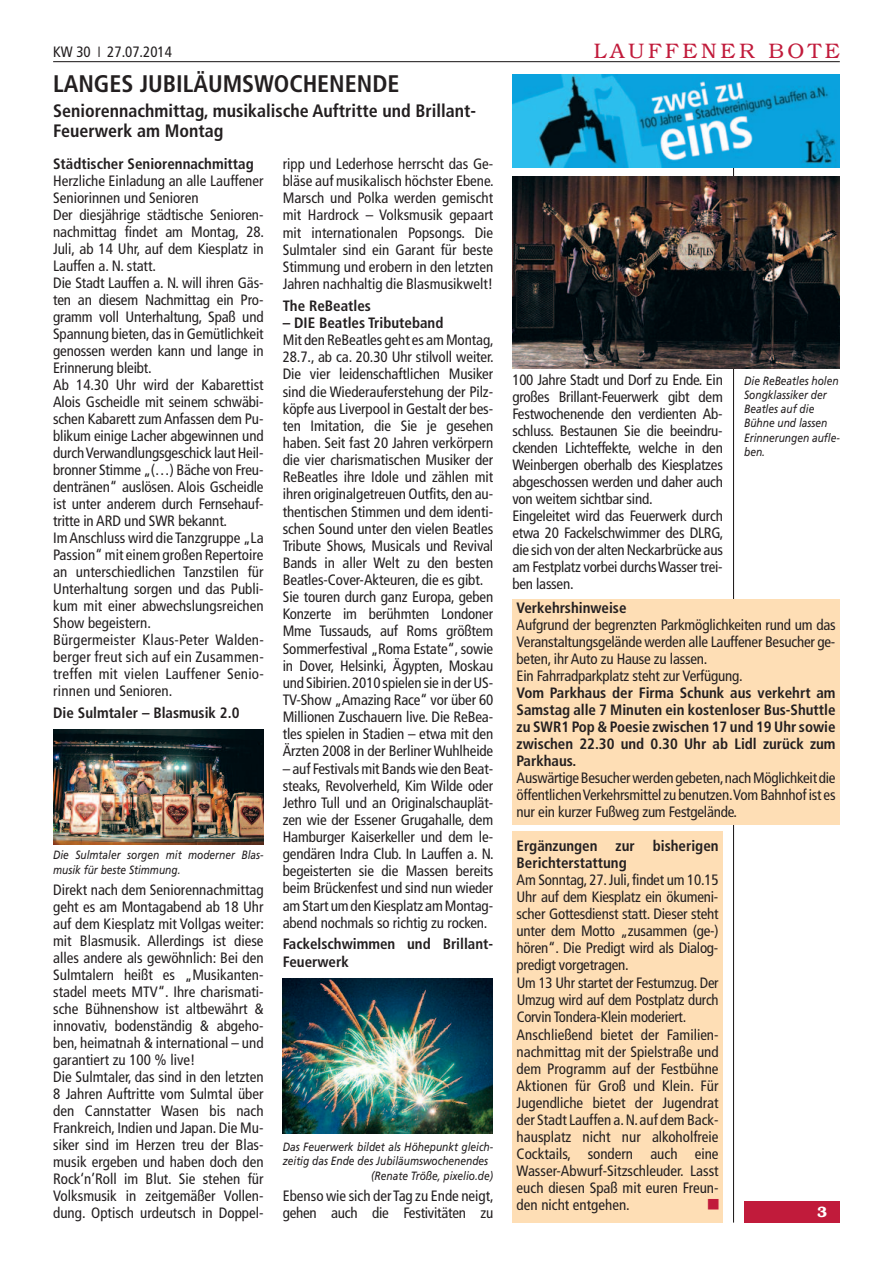
<style>
.page{position:relative;width:893px;height:1263px;background:#fff}
.page>*{position:absolute;margin:0;border:0;box-sizing:border-box;transform-origin:0 0}
.t1{font:700 condensed 24px "Frutiger LT";color:#231f20}
.t2{font:300 21px "Bookman LT";letter-spacing:.175em;color:#c11b3b}
.t3{font:700 condensed 18px/20.2px "Frutiger LT";color:#231f20}
.t4{font:condensed 15px/17px "Frutiger LT";letter-spacing:-.005em;color:#231f20}
.t5{font:700 condensed 15px/17px "Frutiger LT";color:#231f20}
.t6{font:600 15px "Bookman LT";color:#fff}
.t7{font:italic 12px/14.2px "Frutiger LT";color:#231f20;scale:.85 1}
</style>
<div class="page">
<hr style="left:733px;top:74px;width:1px;height:1148px;background:#231f20">
<hr style="left:53px;top:61px;width:787px;height:1px;background:#231f20">
<div style="left:744px;top:1201px;width:96px;height:21px;background:#c11b3b"></div>
<img style="left:283px;top:979px;width:210px;height:154px">
<img style="left:53px;top:729px;width:210px;height:115px">
<div style="left:512px;top:831px;width:211px;height:391px;background:#fedeb5"></div>
<img style="left:512px;top:177px;width:328px;height:191px">
<div style="left:512px;top:599px;width:328px;height:225px;background:#fedeb5"></div>
<img style="left:512px;top:74px;width:328px;height:94px">
<p class="t4" style="left:53px;top:44px;width:120px">KW 30 ❘ 27.07.2014</p>
<h2 class="t2" style="left:594px;top:38px;width:247px">LAUFFENER BOTE</h2>
<h1 class="t1" style="left:53px;top:74px;width:348px">LANGES JUBILÄUMSWOCHENENDE</h1>
<p class="t3" style="left:53px;top:102px;width:424px">Seniorennachmittag, musikalische Auftritte und Brillant-<br>Feuerwerk am Montag</p>
<p class="t5" style="left:53px;top:157px;width:202px">Städtischer Seniorennachmittag</p>
<p class="t4" style="left:53px;top:174px;width:213px">Herzliche Einladung an alle Lauffener Seniorinnen und Senioren<br>Der diesjährige städtische Senioren&shy;nachmittag findet am Montag, 28.<br>Juli, ab 14 Uhr, auf dem Kiesplatz in Lauffen a. N. statt.<br>Die Stadt Lauffen a. N. will ihren Gäs&shy;ten an diesem Nachmittag ein Pro&shy;gramm voll Unterhaltung, Spaß und Spannung bieten, das in Gemütlichkeit genossen werden kann und lange in Erinnerung bleibt.<br>Ab 14.30 Uhr wird der Kabarettist Alois Gscheidle mit seinem schwäbi&shy;schen Kabarett zumAnfassen dem Pu&shy;blikum einige Lacher abgewinnen und durchVerwandlungsgeschick laut Heil&shy;bronner Stimme „(…) Bäche von Freu&shy;dentränen“ auslösen. Alois Gscheidle ist unter anderem durch Fernsehauf&shy;tritte in ARD und SWR bekannt.<br>ImAnschluss wird die Tanzgruppe „La Passion“ mit einem großen Repertoire an unterschiedlichen Tanzstilen für Unterhaltung sorgen und das Publi&shy;kum mit einer abwechslungsreichen Show begeistern.<br>Bürgermeister Klaus-Peter Walden&shy;berger freut sich auf ein Zusammen&shy;treffen mit vielen Lauffener Senio&shy;rinnen und Senioren.</p>
<p class="t5" style="left:53px;top:705px;width:188px">Die Sulmtaler – Blasmusik 2.0</p>
<p class="t7" style="left:53px;top:849px;width:249px">Die Sulmtaler sorgen mit moderner Blas&shy;musik für beste Stimmung.</p>
<p class="t4" style="left:53px;top:882px;width:213px">Direkt nach dem Seniorennachmittag geht es am Montagabend ab 18 Uhr auf dem Kiesplatz mit Vollgas weiter: mit Blasmusik. Allerdings ist diese alles andere als gewöhnlich: Bei den Sulmtalern heißt es „Musikanten&shy;stadel meets MTV“. Ihre charismati&shy;sche Bühnenshow ist altbewährt &amp; innovativ, bodenständig &amp; abgeho&shy;ben, heimatnah &amp; international – und garantiert zu 100 % live!<br>Die Sulmtaler, das sind in den letzten 8 Jahren Auftritte vom Sulmtal über den Cannstatter Wasen bis nach Frankreich, Indien und Japan. Die Mu&shy;siker sind im Herzen treu der Blas&shy;musik ergeben und haben doch den Rock‘n’Roll im Blut. Sie stehen für Volksmusik in zeitgemäßer Vollen&shy;dung. Optisch urdeutsch in Doppel-</p>
<p class="t4" style="left:283px;top:156px;width:213px;text-align:justify">ripp und Lederhose herrscht das Ge&shy;bläse auf musikalisch höchster Ebene.<br>Marsch und Polka werden gemischt mit Hardrock – Volksmusik gepaart mit internationalen Popsongs. Die Sulmtaler sind ein Garant für beste Stimmung und erobern in den letzten Jahren nachhaltig die Blasmusikwelt!</p>
<p class="t5" style="left:283px;top:298px;width:90px">The ReBeatles</p>
<p class="t5" style="left:283px;top:316px;width:162px">– DIE Beatles Tributeband</p>
<p class="t4" style="left:283px;top:333px;width:213px">Mit den ReBeatles geht es amMontag, 28.7., ab ca. 20.30 Uhr stilvoll weiter.<br>Die vier leidenschaftlichen Musiker sind die Wiederauferstehung der Pilz&shy;köpfe aus Liverpool in Gestalt der bes&shy;ten Imitation, die Sie je gesehen haben. Seit fast 20 Jahren verkörpern die vier charismatischen Musiker der ReBeatles ihre Idole und zählen mit ihren originalgetreuen Outfits, den au&shy;thentischen Stimmen und dem identi&shy;schen Sound unter den vielen Beatles Tribute Shows, Musicals und Revival Bands in aller Welt zu den besten Beatles-Cover-Akteuren, die es gibt.<br>Sie touren durch ganz Europa, geben Konzerte im berühmten Londoner Mme Tussauds, auf Roms größtem Sommerfestival „Roma Estate“, sowie in Dover, Helsinki, Ägypten, Moskau und Sibirien.2010 spielen sie in derUS-TV-Show „Amazing Race“ vor über 60<br>Millionen Zuschauern live. Die ReBea&shy;tles spielen in Stadien – etwa mit den Ärzten 2008 in der Berliner Wuhlheide</p>
<p class="t4" style="left:283px;top:761px;width:213px;text-align:justify">– auf Festivals mit Bands wie den Beat&shy;steaks, Revolverheld, Kim Wilde oder Jethro Tull und an Originalschauplät&shy;zen wie der Essener Grugahalle, dem Hamburger Kaiserkeller und dem le&shy;gendären Indra Club. In Lauffen a. N. begeisterten sie die Massen bereits beim Brückenfest und sind nun wieder amStart umden Kiesplatz amMontag&shy;abend nochmals so richtig zu rocken.</p>
<p class="t5" style="left:283px;top:937px;width:212px;line-height:17.4px">Fackelschwimmen und Brillant-<br>Feuerwerk</p>
<p class="t7" style="left:283px;top:1140px;width:249px">Das Feuerwerk bildet als Höhepunkt gleich-</p>
<p class="t7" style="left:283px;top:1155px;width:243px">zeitig das Ende des Jubiläumswochenendes</p>
<p class="t7" style="left:371px;top:1169px;width:145px">(Renate Tröße, pixelio.de)</p>
<p class="t4" style="left:283px;top:1188px;width:213px">Ebenso wie sich derTag zu Ende neigt, gehen auch die Festivitäten zu</p>
<p class="t4" style="left:512px;top:373px;width:213px">100 Jahre Stadt und Dorf zu Ende. Ein großes Brillant-Feuerwerk gibt dem Festwochenende den verdienten Ab&shy;schluss. Bestaunen Sie die beeindru&shy;ckenden Lichteffekte, welche in den Weinbergen oberhalb des Kiesplatzes abgeschossen werden und daher auch von weitem sichtbar sind.<br>Eingeleitet wird das Feuerwerk durch etwa 20 Fackelschwimmer des DLRG, die sich von der altenNeckarbrücke aus am Festplatz vorbei durchsWasser trei&shy;ben lassen.</p>
<p class="t7" style="left:744px;top:374px;width:114px">Die ReBeatles holen<br>Songklassiker der<br>Beatles auf die<br>Bühne und lassen<br>Erinnerungen aufle&shy;ben.</p>
<p class="t5" style="left:517px;top:600px;width:111px">Verkehrshinweise</p>
<p class="t4" style="left:517px;top:617px;width:320px">Aufgrund der begrenzten Parkmöglichkeiten rund um das Veranstaltungsgelände werden alle Lauffener Besucher ge&shy;beten, ihr Auto zu Hause zu lassen.<br>Ein Fahrradparkplatz steht zur Verfügung.</p>
<p class="t5" style="left:517px;top:685px;width:320px;text-align:justify">Vom Parkhaus der Firma Schunk aus verkehrt am Samstag alle 7 Minuten ein kostenloser Bus-Shuttle zu SWR1 Pop &amp; Poesie zwischen 17 und 19 Uhr sowie zwischen 22.30 und 0.30 Uhr ab Lidl zurück zum Parkhaus.</p>
<p class="t4" style="left:517px;top:770px;width:320px;text-align:justify">AuswärtigeBesucherwerdengebeten,nachMöglichkeitdie öffentlichenVerkehrsmittelzu benutzen.VomBahnhofist es nur ein kurzer Fußweg zum Festgelände.</p>
<p class="t5" style="left:517px;top:838px;width:203px">Ergänzungen zur bisherigen<br>Berichterstattung</p>
<p class="t4" style="left:517px;top:872px;width:203px">Am Sonntag, 27.Juli,findet um 10.15<br>Uhr auf dem Kiesplatz ein ökumeni&shy;scher Gottesdienst statt. Dieser steht unter dem Motto „zusammen (ge-) hören“. Die Predigt wird als Dialog&shy;predigt vorgetragen.<br>Um 13 Uhr startet der Festumzug. Der Umzug wird auf dem Postplatz durch Corvin Tondera-Klein moderiert.<br>Anschließend bietet der Familien&shy;nachmittag mit der Spielstraße und dem Programm auf der Festbühne Aktionen für Groß und Klein. Für Jugendliche bietet der Jugendrat der Stadt Lauffen a.N.auf dem Back&shy;hausplatz nicht nur alkoholfreie Cocktails, sondern auch eine Wasser-Abwurf-Sitzschleuder. Lasst euch diesen Spaß mit euren Freun&shy;den nicht entgehen.</p>
<p class="t6" style="left:817px;top:1203px;width:11px">3</p>
</div>
